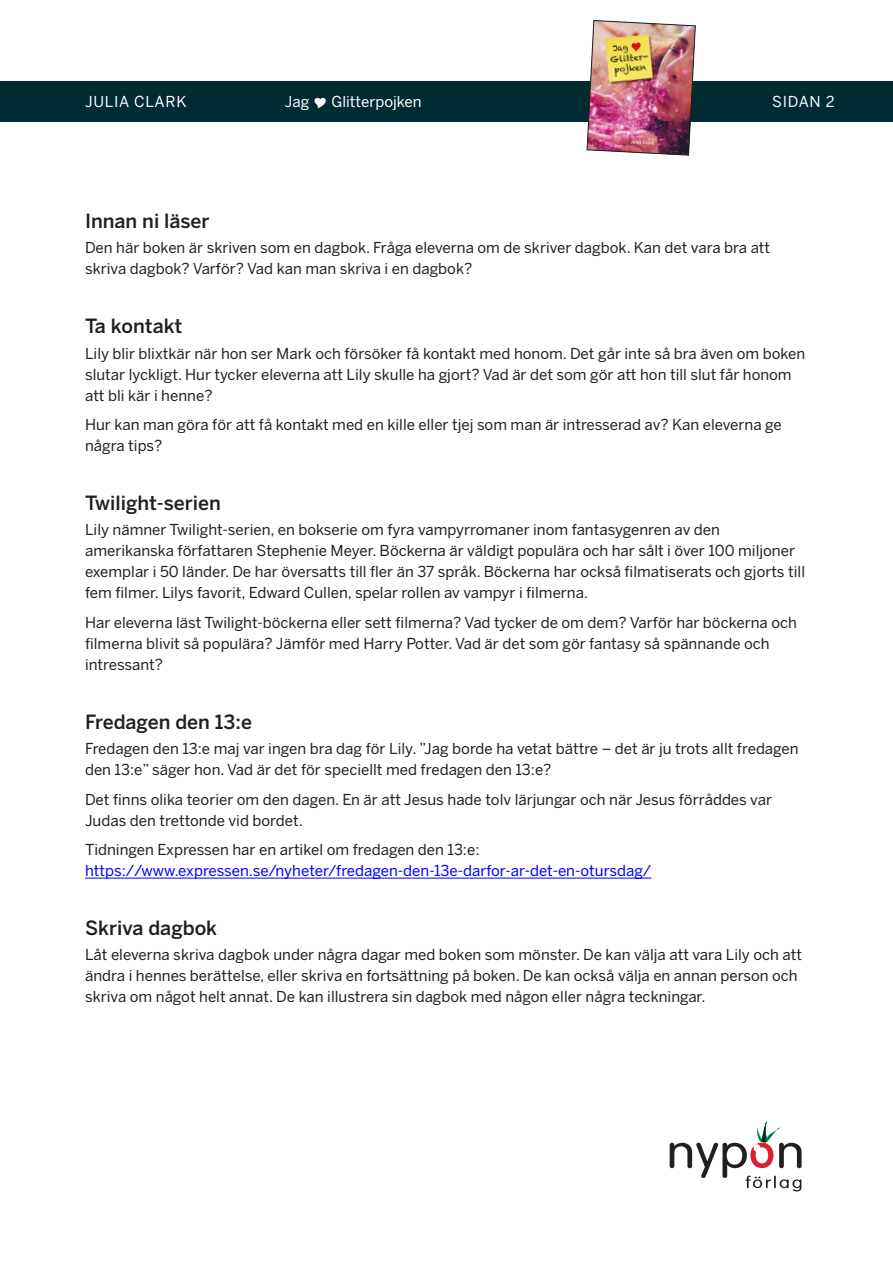
<style>
.page{position:relative;width:893px;height:1263px;background:#fff}
.page>*{position:absolute;margin:0;border:0;box-sizing:border-box;transform-origin:0 0}
.t1{font:500 19.5px "Benton Sans";color:#231f20}
.Brödtext{font:15px/21px "Benton Sans";color:#231f20}
.Brödtext-2{font:15px/21px "Benton Sans";color:#00f}
.t2{font:15px "Benton Sans";color:#fff}
.t3{font:15px "Benton Sans";letter-spacing:.05em;color:#fff}
.s1{color:#231f20}
</style>
<div class="page">
<div style="left:0;top:81px;width:893px;height:40px;background:#002b32"></div>
<svg style="left:670px;top:1121px;width:132px;height:70px"></svg>
<img style="left:586px;top:20px;width:110px;height:136px">
<hr style="left:85px;top:878px;width:566px;height:1px;background:#00f">
<p class="t3" style="left:85px;top:93px;width:103px">JULIA CLARK</p>
<p class="t2" style="left:285px;top:93px;width:26px">Jag</p>
<p class="t2" style="left:331px;top:93px;width:92px">Glitterpojken</p>
<p class="t2" style="left:772px;top:93px;width:64px">SIDAN 2</p>
<h1 class="t1" style="left:85px;top:210px;width:126px">Innan ni läser</h1>
<p class="Brödtext" style="left:85px;top:238px;width:687px">Den här boken är skriven som en dagbok. Fråga eleverna om de skriver dagbok. Kan det vara bra att skriva dagbok? Varför? Vad kan man skriva i en dagbok?</p>
<h1 class="t1" style="left:85px;top:315px;width:99px">Ta kontakt</h1>
<p class="Brödtext" style="left:85px;top:343px;width:722px">Lily blir blixtkär när hon ser Mark och försöker få kontakt med honom. Det går inte så bra även om boken slutar lyckligt. Hur tycker eleverna att Lily skulle ha gjort? Vad är det som gör att hon till slut får honom att bli kär i henne?</p>
<p class="Brödtext" style="left:85px;top:414px;width:698px">Hur kan man göra för att få kontakt med en kille eller tjej som man är intresserad av? Kan eleverna ge några tips?</p>
<h1 class="t1" style="left:85px;top:492px;width:137px">Twilight-serien</h1>
<p class="Brödtext" style="left:85px;top:520px;width:721px">Lily nämner Twilight-serien, en bokserie om fyra vampyrromaner inom fantasygenren av den amerikanska författaren Stephenie Meyer. Böckerna är väldigt populära och har sålt i över 100 miljoner exemplar i 50 länder. De har översatts till fler än 37 språk. Böckerna har också filmatiserats och gjorts till fem filmer. Lilys favorit, Edward Cullen, spelar rollen av vampyr i filmerna.</p>
<p class="Brödtext" style="left:85px;top:612px;width:713px">Har eleverna läst Twilight-böckerna eller sett filmerna? Vad tycker de om dem? Varför har böckerna och filmerna blivit så populära? Jämför med Harry Potter. Vad är det som gör fantasy så spännande och intressant?</p>
<h1 class="t1" style="left:85px;top:710px;width:168px">Fredagen den 13:e</h1>
<p class="Brödtext" style="left:85px;top:738px;width:715px">Fredagen den 13:e maj var ingen bra dag för Lily. ”Jag borde ha vetat bättre – det är ju trots allt fredagen den 13:e” säger hon. Vad är det för speciellt med fredagen den 13:e?</p>
<p class="Brödtext" style="left:85px;top:789px;width:688px">Det finns olika teorier om den dagen. En är att Jesus hade tolv lärjungar och när Jesus förråddes var<br>Judas den trettonde vid bordet.</p>
<p class="Brödtext-2" style="left:85px;top:839px;width:568px"><span class="s1">Tidningen Expressen har en artikel om fredagen den 13:e: </span>https://www.expressen.se/nyheter/fredagen-den-13e-darfor-ar-det-en-otursdag/</p>
<h1 class="t1" style="left:85px;top:917px;width:134px">Skriva dagbok</h1>
<p class="Brödtext" style="left:85px;top:945px;width:718px">Låt eleverna skriva dagbok under några dagar med boken som mönster. De kan välja att vara Lily och att ändra i hennes berättelse, eller skriva en fortsättning på boken. De kan också välja en annan person och skriva om något helt annat. De kan illustrera sin dagbok med någon eller några teckningar.</p>
</div>
